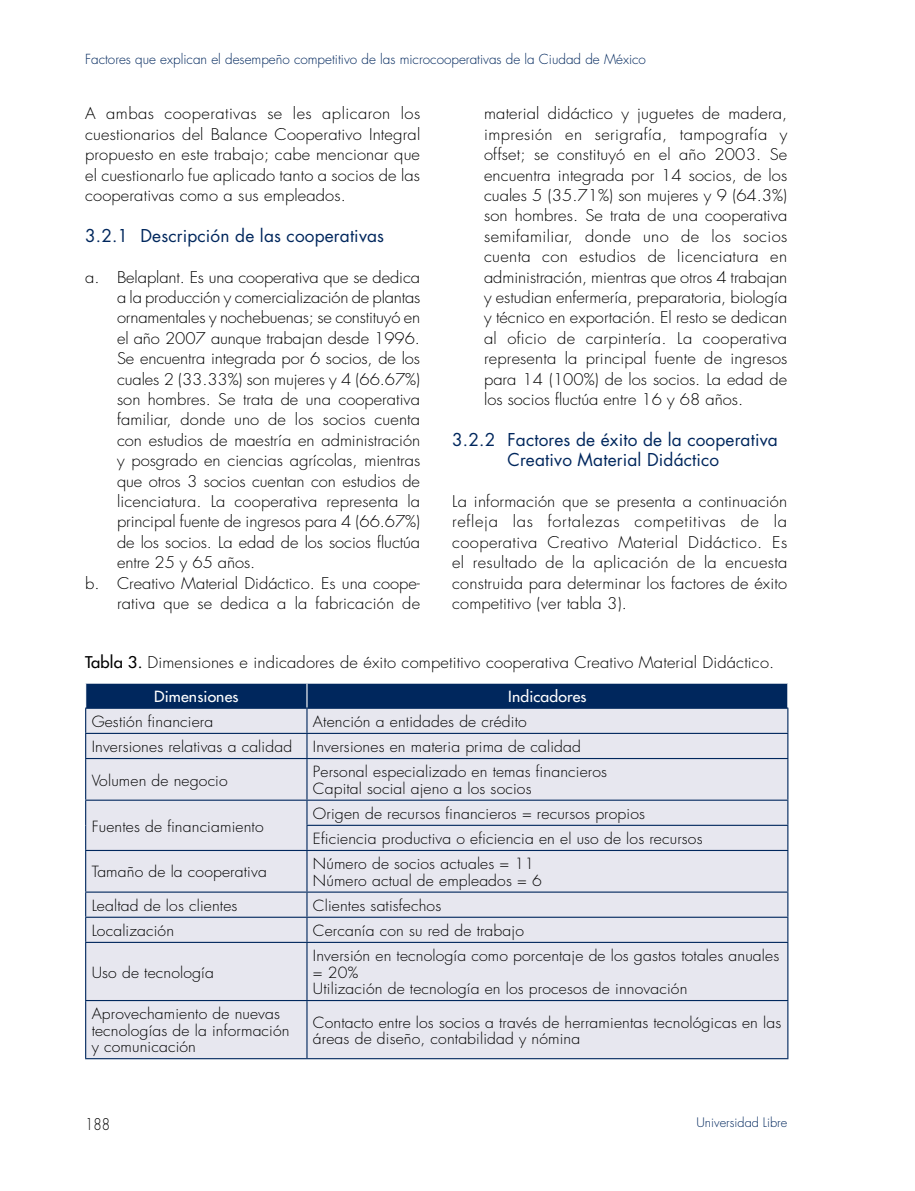
<style>
.page{position:relative;width:915px;height:1191px;background:#fff}
.page>*{position:absolute;margin:0;border:0;box-sizing:border-box;transform-origin:0 0}
._3-num3{font:17.25px "Futura Std";letter-spacing:.01em;color:#00275d}
._5-tabulado_numero1{font:300 15.75px/20.4px "Futura Std";letter-spacing:.005em;color:#000;text-align:justify;scale:1.05 1}
._6-graficos_cuadros{font:300 15.75px "Futura Std";letter-spacing:.01em;color:#000;scale:1.05 1}
._5-tabulado_numero1-2{font:300 15.75px "Futura Std";letter-spacing:.005em;color:#000;scale:.85 1}
._6-texto_cuadros{font:300 15px/16.5px "Futura Std";letter-spacing:.01em;color:#000;scale:1.05 1}
._6-graficos_cuadros-2{font:500 15px "Futura Std";letter-spacing:.01em;color:#fff;scale:1.05 1}
.t1{font:300 13.5px "Futura Std";color:#00275d}
.t2{font:300 12.75px "Futura Std";color:#00275d}
.s1{font-weight:500}
</style>
<div class="page">
<div style="left:86px;top:759px;width:701px;height:299px;background:#e7e7ef"></div>
<hr style="left:85px;top:758px;width:222px;height:1px;background:#00275d">
<hr style="left:307px;top:758px;width:481px;height:1px;background:#00275d">
<hr style="left:85px;top:799px;width:222px;height:1px;background:#00275d">
<hr style="left:307px;top:799px;width:481px;height:1px;background:#00275d">
<hr style="left:306px;top:824px;width:482px;height:2px;background:#00275d">
<hr style="left:85px;top:850px;width:222px;height:1px;background:#00275d">
<hr style="left:307px;top:850px;width:481px;height:1px;background:#00275d">
<hr style="left:85px;top:891px;width:222px;height:1px;background:#00275d">
<hr style="left:307px;top:891px;width:481px;height:1px;background:#00275d">
<hr style="left:85px;top:916px;width:222px;height:1px;background:#00275d">
<hr style="left:307px;top:916px;width:481px;height:1px;background:#00275d">
<hr style="left:85px;top:941px;width:222px;height:2px;background:#00275d">
<hr style="left:307px;top:941px;width:481px;height:2px;background:#00275d">
<hr style="left:85px;top:1000px;width:222px;height:1px;background:#00275d">
<hr style="left:307px;top:1000px;width:481px;height:1px;background:#00275d">
<hr style="left:85px;top:1058px;width:222px;height:1px;background:#00275d">
<hr style="left:307px;top:1058px;width:481px;height:1px;background:#00275d">
<svg style="left:85px;top:683px;width:703px;height:75px;background:#95a3bb"></svg>
<hr style="left:85px;top:759px;width:1px;height:40px;background:#00275d">
<hr style="left:306px;top:759px;width:1px;height:40px;background:#00275d">
<hr style="left:787px;top:759px;width:1px;height:40px;background:#00275d">
<svg style="left:85px;top:800px;width:1px;height:50px"></svg>
<svg style="left:306px;top:800px;width:1px;height:50px"></svg>
<svg style="left:787px;top:800px;width:1px;height:50px"></svg>
<hr style="left:85px;top:851px;width:1px;height:40px;background:#00275d">
<hr style="left:306px;top:851px;width:1px;height:40px;background:#00275d">
<hr style="left:787px;top:851px;width:1px;height:40px;background:#00275d">
<svg style="left:85px;top:892px;width:1px;height:49px"></svg>
<svg style="left:306px;top:892px;width:1px;height:49px"></svg>
<svg style="left:787px;top:892px;width:1px;height:49px"></svg>
<hr style="left:85px;top:943px;width:1px;height:57px;background:#00275d">
<hr style="left:306px;top:943px;width:1px;height:57px;background:#00275d">
<hr style="left:787px;top:943px;width:1px;height:57px;background:#00275d">
<hr style="left:85px;top:1001px;width:1px;height:57px;background:#00275d">
<hr style="left:306px;top:1001px;width:1px;height:57px;background:#00275d">
<hr style="left:787px;top:1001px;width:1px;height:57px;background:#00275d">
<p class="t1" style="left:85px;top:51px;width:562px">Factores que explican el desempeño competitivo de las microcooperativas de la Ciudad de México</p>
<p class="_5-tabulado_numero1" style="left:85px;top:104px;width:320px">A ambas cooperativas se les aplicaron los cuestionarios del Balance Cooperativo Integral propuesto en este trabajo; cabe mencionar que el cuestionarlo fue aplicado tanto a socios de las cooperativas como a sus empleados.</p>
<p class="_3-num3" style="left:85px;top:224px;width:300px">3.2.1 Descripción de las cooperativas</p>
<p class="_5-tabulado_numero1" style="left:117px;top:267px;width:290px;text-indent:-32px">a. Belaplant. Es una cooperativa que se dedica a la producción y comercialización de plantas ornamentales y nochebuenas; se constituyó en el año 2007 aunque trabajan desde 1996.<br>Se encuentra integrada por 6 socios, de los cuales 2 (33.33%) son mujeres y 4 (66.67%) son hombres. Se trata de una cooperativa familiar, donde uno de los socios cuenta con estudios de maestría en administración y posgrado en ciencias agrícolas, mientras que otros 3 socios cuentan con estudios de licenciatura. La cooperativa representa la principal fuente de ingresos para 4 (66.67%) de los socios. La edad de los socios fluctúa entre 25 y 65 años.</p>
<p class="_5-tabulado_numero1" style="left:85px;top:573px;width:320px;text-align:right">b. Creativo Material Didáctico. Es una coope&shy;rativa que se dedica a la fabricación de</p>
<p class="_5-tabulado_numero1" style="left:484px;top:104px;width:290px">material didáctico y juguetes de madera, impresión en serigrafía, tampografía y offset; se constituyó en el año 2003. Se encuentra integrada por 14 socios, de los cuales 5 (35.71%) son mujeres y 9 (64.3%) son hombres. Se trata de una cooperativa semifamiliar, donde uno de los socios cuenta con estudios de licenciatura en administración, mientras que otros 4 trabajan y estudian enfermería, preparatoria, biología y técnico en exportación. El resto se dedican al oficio de carpintería. La cooperativa representa la principal fuente de ingresos para 14 (100%) de los socios. La edad de los socios fluctúa entre 16 y 68 años.</p>
<p class="_3-num3" style="left:452px;top:428px;width:327px">3.2.2 Factores de éxito de la cooperativa</p>
<p class="_3-num3" style="left:507px;top:449px;width:213px">Creativo Material Didáctico</p>
<p class="_5-tabulado_numero1" style="left:452px;top:491px;width:321px">La información que se presenta a continuación refleja las fortalezas competitivas de la cooperativa Creativo Material Didáctico. Es el resultado de la aplicación de la encuesta construida para determinar los factores de éxito competitivo (ver tabla 3).</p>
<p class="_6-graficos_cuadros" style="left:85px;top:653px;width:657px"><span class="s1">Tabla 3.</span> Dimensiones e indicadores de éxito competitivo cooperativa Creativo Material Didáctico.</p>
<p class="_6-graficos_cuadros-2" style="left:154px;top:687px;width:82px">Dimensiones</p>
<p class="_6-graficos_cuadros-2" style="left:508px;top:687px;width:76px">Indicadores</p>
<p class="_6-texto_cuadros" style="left:92px;top:713px;width:117px">Gestión financiera</p>
<p class="_6-texto_cuadros" style="left:313px;top:713px;width:205px">Atención a entidades de crédito</p>
<p class="_6-texto_cuadros" style="left:92px;top:739px;width:192px">Inversiones relativas a calidad</p>
<p class="_6-texto_cuadros" style="left:313px;top:739px;width:256px">Inversiones en materia prima de calidad</p>
<p class="_6-texto_cuadros" style="left:92px;top:772px;width:131px">Volumen de negocio</p>
<p class="_6-texto_cuadros" style="left:313px;top:764px;width:281px">Personal especializado en temas financieros</p>
<p class="_6-texto_cuadros" style="left:313px;top:780px;width:210px">Capital social ajeno a los socios</p>
<p class="_6-texto_cuadros" style="left:92px;top:818px;width:165px">Fuentes de financiamiento</p>
<p class="_6-texto_cuadros" style="left:92px;top:864px;width:168px">Tamaño de la cooperativa</p>
<p class="_6-texto_cuadros" style="left:313px;top:805px;width:318px">Origen de recursos financieros = recursos propios</p>
<p class="_6-texto_cuadros" style="left:313px;top:831px;width:372px">Eficiencia productiva o eficiencia en el uso de los recursos</p>
<p class="_6-texto_cuadros" style="left:313px;top:856px;width:212px">Número de socios actuales = 11</p>
<p class="_6-texto_cuadros" style="left:313px;top:872px;width:219px">Número actual de empleados = 6</p>
<p class="_6-texto_cuadros" style="left:92px;top:897px;width:140px">Lealtad de los clientes</p>
<p class="_6-texto_cuadros" style="left:313px;top:897px;width:124px">Clientes satisfechos</p>
<p class="_6-texto_cuadros" style="left:92px;top:922px;width:80px">Localización</p>
<p class="_6-texto_cuadros" style="left:313px;top:922px;width:202px">Cercanía con su red de trabajo</p>
<p class="_6-texto_cuadros" style="left:92px;top:964px;width:118px">Uso de tecnología</p>
<p class="_6-texto_cuadros" style="left:313px;top:948px;width:445px">Inversión en tecnología como porcentaje de los gastos totales anuales = 20%</p>
<p class="_6-texto_cuadros" style="left:313px;top:981px;width:358px">Utilización de tecnología en los procesos de innovación</p>
<p class="_6-texto_cuadros" style="left:92px;top:1006px;width:190px">Aprovechamiento de nuevas tecnologías de la información y comunicación</p>
<p class="_6-texto_cuadros" style="left:313px;top:1014px;width:447px">Contacto entre los socios a través de herramientas tecnológicas en las áreas de diseño, contabilidad y nómina</p>
<p class="_5-tabulado_numero1-2" style="left:85px;top:1114px;width:31px">188</p>
<p class="t2" style="left:696px;top:1114px;width:92px">Universidad Libre</p>
</div>
